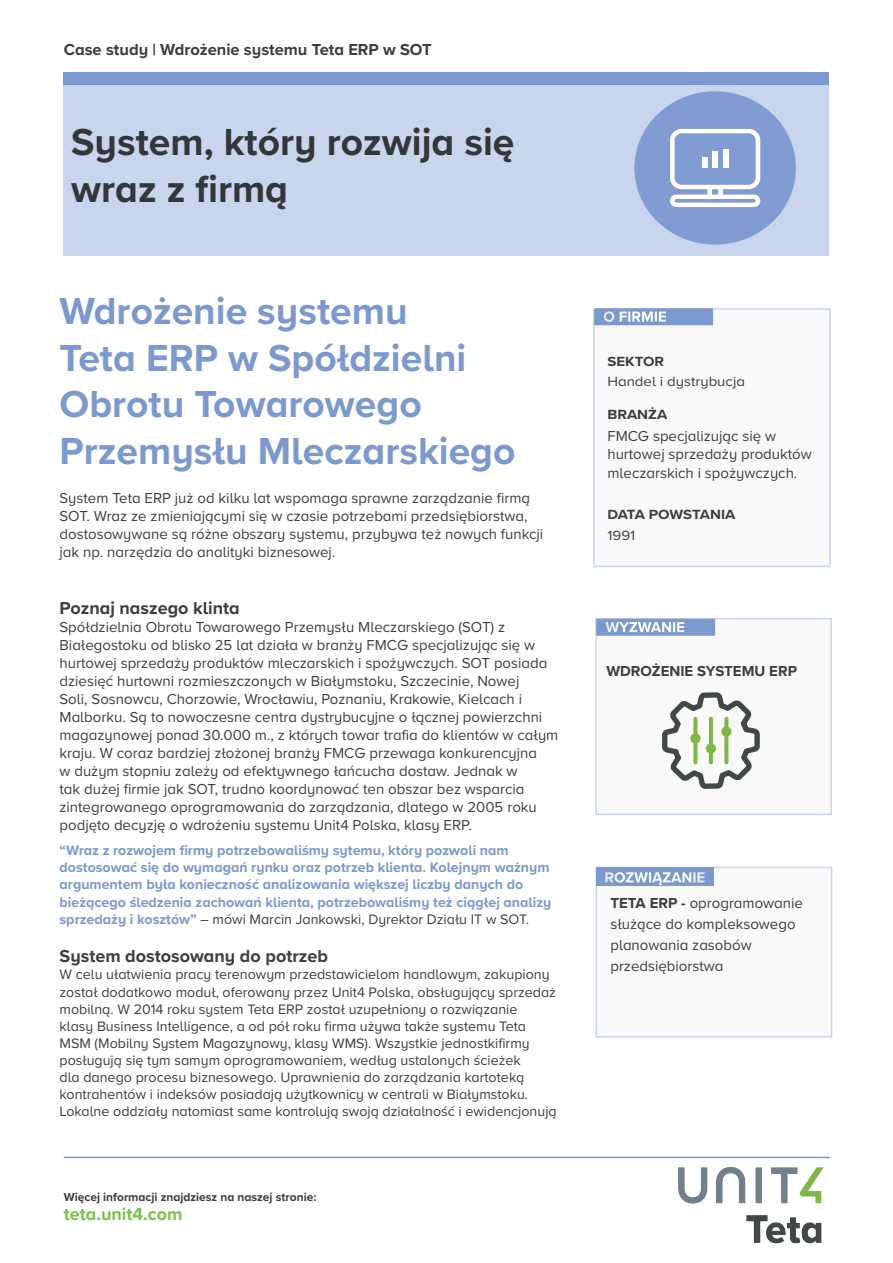
<style>
.page{position:relative;width:893px;height:1263px;background:#fff}
.page>*{position:absolute;margin:0;border:0;box-sizing:border-box;transform-origin:0 0}
.Company_name{font:700 39px/46.8px "Proxima Nova A";color:#7b99cf}
.Main_title{font:700 39px/46.8px "Proxima Nova A";color:#333739}
.Body_copy{font:700 18px "Proxima Nova A";color:#3e3e3f}
.t1{font:700 18px "Proxima Nova A";color:#7ac24b}
.Body_copy-2{font:700 16.5px "Proxima Nova A";color:#3e3e3f}
.Body_copy-3{font:15px/18px "Proxima Nova A";color:#3e3e3f}
.Highlight{font:15px/21px "Proxima Nova A";color:#3e3e3f}
.Body_copy-4{font:700 15px "Proxima Nova A";color:#fff}
.t2{font:700 15px "Proxima Nova A";color:#3e3e3f}
.Body_copy-5{font:14.25px/17.1px "Proxima Nova A";color:#3e3e3f}
.Body_copy-6{font:700 14.25px/17.1px "Proxima Nova A";color:#7b99cf}
.t3{font:700 13.8px "Proxima Nova A";color:#3e3e3f;scale:1.09 1}
.t4{font:13.8px "Proxima Nova A";color:#3e3e3f;scale:1.09 1}
.t5{font:700 12px "Proxima Nova A";color:#3e3e3f}
.s1{font-weight:400;color:#3e3e3f}
.s2{font-weight:700}
</style>
<div class="page">
<hr style="left:64px;top:1157px;width:766px;height:1px;background:#7b99cf">
<div style="left:64px;top:72px;width:765px;height:13px;background:#7b99cf"></div>
<div style="left:64px;top:85px;width:765px;height:170px;background:#c9d5ec"></div>
<div style="left:634px;top:91px;width:162px;height:154px;background:#819cd3;border-radius:50%"></div>
<svg style="left:670px;top:128px;width:91px;height:79px"></svg>
<div style="left:707px;top:187px;width:5px;height:10px;background:#fff"></div>
<div style="left:718px;top:187px;width:5px;height:10px;background:#fff"></div>
<div style="left:723px;top:149px;width:5px;height:19px;background:#fff"></div>
<div style="left:712px;top:152px;width:6px;height:16px;background:#fff"></div>
<div style="left:702px;top:157px;width:6px;height:11px;background:#fff"></div>
<div style="left:597px;top:867px;width:235px;height:170px;background:#f9f9f9"></div>
<div style="left:594px;top:309px;width:236px;height:257px;background:#f9f9f9"></div>
<div style="left:593px;top:308px;width:238px;height:259px;border:2px solid #c9d5ec"></div>
<div style="left:595px;top:618px;width:237px;height:197px;background:#f9f9f9;border:2px solid #c9d5ec"></div>
<div style="left:595px;top:867px;width:237px;height:170px;border:2px solid #c9d5ec"></div>
<div style="left:597px;top:867px;width:117px;height:19px;background:#7b99cf"></div>
<div style="left:597px;top:619px;width:117px;height:16px;background:#7b99cf"></div>
<div style="left:596px;top:619px;width:119px;height:17px;border:2px solid #7b99cf"></div>
<img style="left:669px;top:1156px;width:161px;height:88px">
<div style="left:595px;top:309px;width:117px;height:15px;background:#7b99cf"></div>
<div style="left:594px;top:308px;width:119px;height:17px;border:2px solid #7b99cf"></div>
<svg style="left:662px;top:692px;width:98px;height:97px"></svg>
<svg style="left:724px;top:719px;width:4px;height:43px"></svg>
<hr style="left:709px;top:719px;width:4px;height:43px;background:#7eb843">
<svg style="left:693px;top:719px;width:4px;height:43px"></svg>
<div style="left:721px;top:726px;width:11px;height:11px;background:#7eb843;border-radius:50%"></div>
<div style="left:706px;top:743px;width:10px;height:11px;background:#7eb843;border-radius:50%"></div>
<div style="left:690px;top:733px;width:11px;height:10px;background:#7eb843;border-radius:50%"></div>
<p class="Body_copy-2" style="left:64px;top:38px;width:369px">Case study | Wdrożenie systemu Teta ERP w SOT</p>
<p class="Main_title" style="left:71px;top:118px;width:445px">System, który rozwija się wraz z firmą</p>
<p class="Company_name" style="left:60px;top:287px;width:457px">Wdrożenie systemu<br>Teta ERP w Spółdzielni<br>Obrotu Towarowego<br>Przemysłu Mleczarskiego</p>
<p class="Body_copy-3" style="left:60px;top:488px;width:485px">System Teta ERP już od kilku lat wspomaga sprawne zarządzanie firmą SOT. Wraz ze zmieniającymi się w czasie potrzebami przedsiębiorstwa, dostosowywane są różne obszary systemu, przybywa też nowych funkcji jak np. narzędzia do analityki biznesowej.</p>
<p class="Body_copy" style="left:60px;top:594px;width:182px">Poznaj naszego klinta</p>
<p class="Body_copy-3" style="left:60px;top:617px;width:500px">Spółdzielnia Obrotu Towarowego Przemysłu Mleczarskiego (SOT) z Białegostoku od blisko 25 lat działa w branży FMCG specjalizując się w hurtowej sprzedaży produktów mleczarskich i spożywczych. SOT posiada dziesięć hurtowni rozmieszczonych w Białymstoku, Szczecinie, Nowej<br>Soli, Sosnowcu, Chorzowie, Wrocławiu, Poznaniu, Krakowie, Kielcach i Malborku. Są to nowoczesne centra dystrybucyjne o łącznej powierzchni magazynowej ponad 30.000 m., z których towar trafia do klientów w całym kraju. W coraz bardziej złożonej branży FMCG przewaga konkurencyjna<br>w dużym stopniu zależy od efektywnego łańcucha dostaw. Jednak w<br>tak dużej firmie jak SOT, trudno koordynować ten obszar bez wsparcia zintegrowanego oprogramowania do zarządzania, dlatego w 2005 roku podjęto decyzję o wdrożeniu systemu Unit4 Polska, klasy ERP.</p>
<p class="Body_copy-6" style="left:60px;top:842px;width:493px">“Wraz z rozwojem firmy potrzebowaliśmy sytemu, który pozwoli nam dostosować się do wymagań rynku oraz potrzeb klienta. Kolejnym ważnym argumentem była konieczność analizowania większej liczby danych do bieżącego śledzenia zachowań klienta, potrzebowaliśmy też ciągłej analizy sprzedaży i kosztów” <span class="s1">– mówi Marcin Jankowski, Dyrektor Działu IT w SOT.</span></p>
<p class="Body_copy" style="left:60px;top:943px;width:270px">System dostosowany do potrzeb</p>
<p class="Body_copy-5" style="left:60px;top:965px;width:499px">W celu ułatwienia pracy terenowym przedstawicielom handlowym, zakupiony został dodatkowo moduł, oferowany przez Unit4 Polska, obsługujący sprzedaż mobilną. W 2014 roku system Teta ERP został uzupełniony o rozwiązanie<br>klasy Business Intelligence, a od pół roku firma używa także systemu Teta MSM (Mobilny System Magazynowy, klasy WMS). Wszystkie jednostkifirmy posługują się tym samym oprogramowaniem, według ustalonych ścieżek<br>dla danego procesu biznesowego. Uprawnienia do zarządzania kartoteką kontrahentów i indeksów posiadają użytkownicy w centrali w Białymstoku.<br>Lokalne oddziały natomiast same kontrolują swoją działalność i ewidencjonują</p>
<p class="t5" style="left:64px;top:1188px;width:254px">Więcej informacji znajdziesz na naszej stronie:</p>
<p class="t1" style="left:64px;top:1201px;width:120px">teta.unit4.com</p>
<p class="Body_copy-4" style="left:603px;top:305px;width:65px">O FIRMIE</p>
<p class="t3" style="left:607px;top:351px;width:54px">SEKTOR</p>
<p class="t4" style="left:607px;top:371px;width:128px">Handel i dystrybucja</p>
<p class="t3" style="left:607px;top:404px;width:56px">BRANŻA</p>
<p class="Body_copy-3" style="left:607px;top:426px;width:206px">FMCG specjalizując się w hurtowej sprzedaży produktów mleczarskich i spożywczych.</p>
<p class="t3" style="left:607px;top:504px;width:119px">DATA POWSTANIA</p>
<p class="t4" style="left:607px;top:525px;width:27px">1991</p>
<p class="Body_copy-4" style="left:605px;top:616px;width:81px">WYZWANIE</p>
<p class="t2" style="left:606px;top:660px;width:192px">WDROŻENIE SYSTEMU ERP</p>
<p class="Body_copy-4" style="left:604px;top:866px;width:102px">ROZWIĄZANIE</p>
<p class="Highlight" style="left:610px;top:892px;width:194px"><span class="s2">TETA ERP -</span> oprogramowanie służące do kompleksowego planowania zasobów przedsiębiorstwa</p>
</div>
